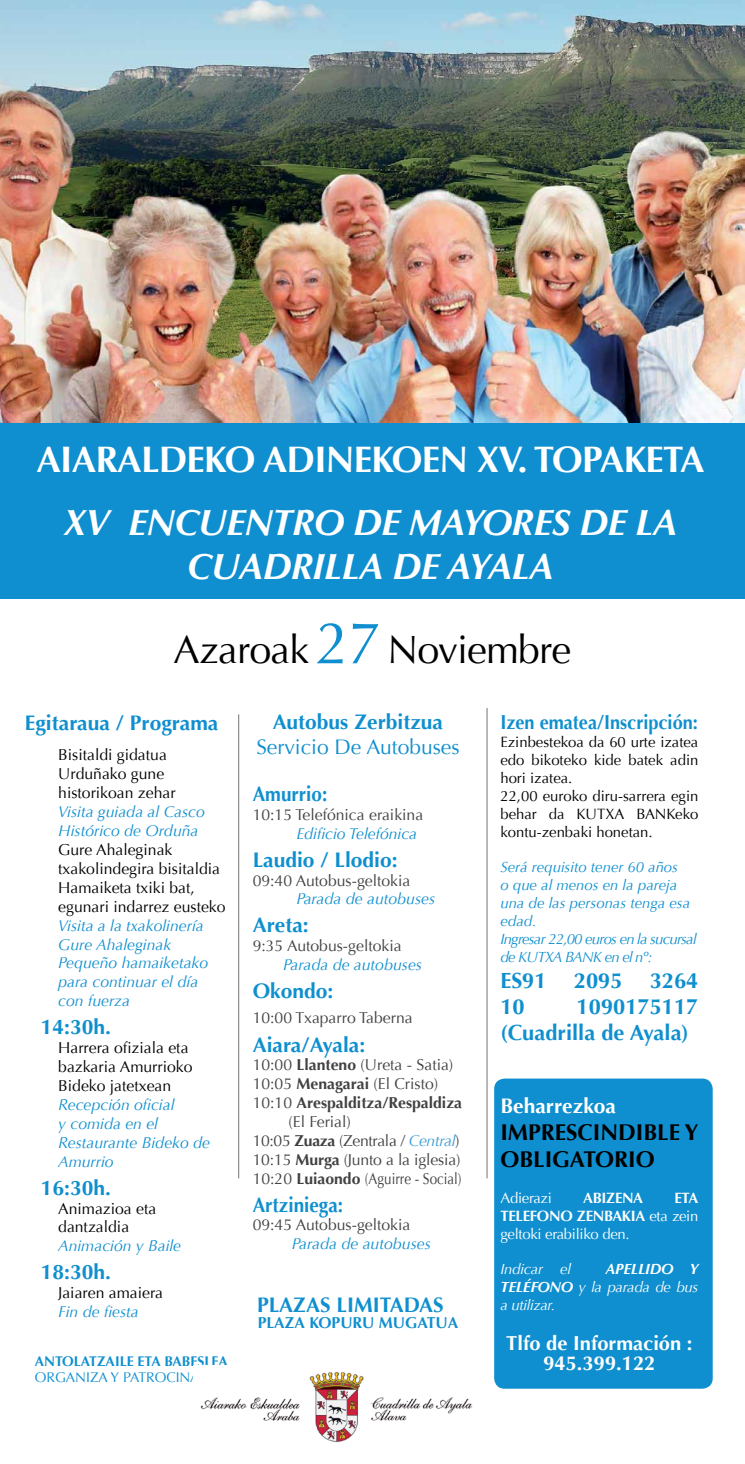
<style>
.page{position:relative;width:745px;height:1464px;background:#fff}
.page>*{position:absolute;margin:0;border:0;box-sizing:border-box;transform-origin:0 0}
.t1{font:39.38px "Optima";letter-spacing:-.02em;color:#000}
.t2{font:italic 700 36.75px "Optima";letter-spacing:-.02em;color:#fff}
.t3{font:700 36.75px "Optima";letter-spacing:-.02em;color:#fff}
.t4{font:700 22.75px "Optima";color:#000}
.t5{font:700 21.88px/26.2px "Optima";color:#0f8fcf}
.t6{font:700 21px "Optima";color:#0f8fcf}
.t7{font:21px "Optima";color:#0f8fcf}
.t8{font:700 21px "Optima";color:#0f8fcf;scale:.9 1}
.t9{font:700 21px "Optima";color:#fff}
.t10{font:700 20.12px/20.1px "Optima";color:#fff;text-align:center}
.t11{font:700 20.12px "Optima";color:#0f8fcf;scale:.9 1}
.t12{font:italic 15.75px/18.9px "Optima";color:#0f8fcf}
.t13{font:15.75px "Optima";color:#414042}
.t14{font:15.75px/18.9px "Optima";color:#000}
.t15{font:700 15.75px "Optima";color:#414042}
.t16{font:15.75px "Optima";letter-spacing:-.02em;color:#414042}
.t17{font:700 15.75px "Optima";color:#0f8fcf}
.t18{font:14.88px/17.8px "Optima";color:#000}
.t19{font:italic 14.88px/17.8px "Optima";color:#0f8fcf}
.t20{font:14.88px/17.8px "Optima";letter-spacing:-.02em;color:#fff;text-align:justify}
.t21{font:italic 14.88px/17.8px "Optima";letter-spacing:-.02em;color:#fff;text-align:justify}
.t22{font:700 14.88px "Optima";letter-spacing:-.02em;color:#fff}
.t23{font:700 14px "Optima";color:#0f8fcf}
.t24{font:14px "Optima";color:#0f8fcf}
.s1{font-size:59.5px;color:#0f8fcf}
.s2{font-weight:700}
.s3{font-weight:400}
.s4{font-style:italic;color:#389bd4}
</style>
<div class="page">
<img style="left:0;top:0;width:744px;height:423px">
<div style="left:494px;top:1078px;width:218px;height:310px;background:#0f8fcf;border-radius:10px"></div>
<hr style="left:238px;top:714px;width:1px;height:464px;background:#737577">
<hr style="left:486px;top:708px;width:1px;height:470px;background:#737577">
<div style="left:0;top:423px;width:744px;height:175px;background:#0f8fcf"></div>
<img style="left:200px;top:1372px;width:273px;height:71px">
<h2 class="t3" style="left:36px;top:438px;width:173px">Aiaraldeko</h2>
<h2 class="t3" style="left:262px;top:438px;width:74px">adinekoen</h2>
<h2 class="t3" style="left:476px;top:438px;width:145px">xv. To paketa</h2>
<h2 class="t2" style="left:63px;top:501px;width:402px">XV ENCUENTRO DE MAYO</h2>
<h2 class="t2" style="left:511px;top:501px;width:144px">RES DE LA</h2>
<h2 class="t2" style="left:187px;top:545px;width:144px">CUADRILLA</h2>
<h2 class="t2" style="left:392px;top:545px;width:97px">DE AYALA</h2>
<h1 class="t1" style="left:173px;top:627px;width:399px">Azaroak <span class="s1">27</span> Noviembre</h1>
<h3 class="t6" style="left:25px;top:710px;width:195px">Egitaraua / Programa</h3>
<p class="t14" style="left:58px;top:746px;width:119px">Bisitaldi gidatua<br>Urduñako gune historikoan zehar</p>
<p class="t12" style="left:58px;top:802px;width:148px">Visita guiada al Casco<br>Histórico de Orduña</p>
<p class="t14" style="left:58px;top:840px;width:169px">Gure Ahaleginak txakolindegira bisitaldia<br>Hamaiketa txiki bat, egunari indarrez eusteko</p>
<p class="t12" style="left:58px;top:916px;width:151px">Visita a la txakolinería<br>Gure Ahaleginak<br>Pequeño hamaiketako para continuar el día con fuerza</p>
<h3 class="t6" style="left:41px;top:1015px;width:72px">14:30h.</h3>
<p class="t14" style="left:58px;top:1038px;width:136px">Harrera ofiziala eta bazkaria Amurrioko<br>Bideko jatetxean</p>
<p class="t12" style="left:58px;top:1095px;width:153px">Recepción oficial<br>y comida en el<br>Restaurante Bideko de<br>Amurrio</p>
<h3 class="t6" style="left:41px;top:1175px;width:72px">16:30h.</h3>
<p class="t14" style="left:58px;top:1199px;width:100px">Animazioa eta dantzaldia</p>
<p class="t12" style="left:58px;top:1236px;width:124px">Animación y Baile</p>
<h3 class="t6" style="left:41px;top:1260px;width:72px">18:30h.</h3>
<p class="t14" style="left:58px;top:1283px;width:106px">Jaiaren amaiera</p>
<p class="t12" style="left:58px;top:1302px;width:82px">Fin de fiesta</p>
<p class="t23" style="left:35px;top:1353px;width:194px">ANTOLATZAILE ETA BABESLEA</p>
<p class="t24" style="left:35px;top:1368px;width:166px">ORGANIZA Y PATROCINA</p>
<h3 class="t6" style="left:273px;top:709px;width:172px">Autobus Zerbitzua</h3>
<h3 class="t7" style="left:256px;top:735px;width:205px">Servicio De Autobuses</h3>
<h3 class="t8" style="left:252px;top:781px;width:84px">Amurrio:</h3>
<p class="t13" style="left:252px;top:805px;width:172px">10:15 Telefónica eraikina</p>
<p class="t12" style="left:296px;top:824px;width:122px">Edificio Telefónica</p>
<h3 class="t6" style="left:252px;top:847px;width:146px">Laudio / Llodio:</h3>
<p class="t13" style="left:252px;top:871px;width:159px">09:40 Autobus-geltokia</p>
<p class="t12" style="left:296px;top:889px;width:140px">Parada de autobuses</p>
<h3 class="t6" style="left:252px;top:913px;width:58px">Areta:</h3>
<p class="t13" style="left:252px;top:936px;width:150px">9:35 Autobus-geltokia</p>
<p class="t12" style="left:283px;top:955px;width:140px">Parada de autobuses</p>
<h3 class="t6" style="left:252px;top:979px;width:82px">Okondo:</h3>
<p class="t13" style="left:252px;top:1009px;width:161px">10:00 Txaparro Taberna</p>
<h3 class="t6" style="left:252px;top:1032px;width:114px">Aiara/Ayala:</h3>
<p class="t13" style="left:252px;top:1055px;width:202px">10:00 <span class="s2">Llanteno</span> (Ureta - Satia)</p>
<p class="t13" style="left:252px;top:1074px;width:187px">10:05 <span class="s2">Menagarai</span> (El Cristo)</p>
<p class="t15" style="left:252px;top:1093px;width:211px"><span class="s3">10:10</span> Arespalditza/Respaldiza</p>
<p class="t13" style="left:288px;top:1112px;width:64px">(El Ferial)</p>
<p class="t16" style="left:252px;top:1131px;width:208px">10:05 <span class="s2">Zuaza</span> (Zentrala / <span class="s4">Central</span>)</p>
<p class="t13" style="left:252px;top:1150px;width:209px">10:15 <span class="s2">Murga</span> (Junto a la iglesia)</p>
<p class="t13" style="left:252px;top:1169px;width:210px">10:20 <span class="s2">Luiaondo</span> (Aguirre - Social)</p>
<h3 class="t8" style="left:252px;top:1192px;width:102px">Artziniega:</h3>
<p class="t13" style="left:252px;top:1215px;width:159px">09:45 Autobus-geltokia</p>
<p class="t12" style="left:292px;top:1234px;width:140px">Parada de autobuses</p>
<h3 class="t6" style="left:257px;top:1292px;width:188px">PLAZAS LIMITADAS</h3>
<p class="t17" style="left:257px;top:1313px;width:202px">PLAZA KOPURU MUGATUA</p>
<p class="t11" style="left:500px;top:711px;width:221px">Izen ematea/Inscripción:</p>
<p class="t18" style="left:500px;top:733px;width:199px">Ezinbestekoa da 60 urte izatea edo bikoteko kide batek adin hori izatea.<br>22,00 euroko diru-sarrera egin behar da KUTXA BANKeko kontu-zenbaki honetan.</p>
<p class="t19" style="left:500px;top:858px;width:197px">Será requisito tener 60 años<br>o que al menos en la pareja una de las personas tenga esa edad.<br>Ingresar 22,00 euros en la sucursal de KUTXA BANK en el nº:</p>
<h3 class="t5" style="left:500px;top:967px;width:199px">ES91 2095 3264<br>10</h3>
<h3 class="t5" style="left:500px;top:993px;width:199px;text-indent:76px">1090175117 (Cuadrilla de Ayala)</h3>
<h3 class="t9" style="left:500px;top:1093px;width:117px">Beharrezkoa</h3>
<h3 class="t4" style="left:500px;top:1118px;width:68px">Imprescin</h3>
<h3 class="t4" style="left:617px;top:1118px;width:30px">dible</h3>
<h3 class="t4" style="left:684px;top:1118px;width:15px">y</h3>
<h3 class="t4" style="left:500px;top:1146px;width:14px">obli</h3>
<h3 class="t4" style="left:552px;top:1146px;width:34px">gato</h3>
<h3 class="t4" style="left:614px;top:1146px;width:27px">rio</h3>
<p class="t20" style="left:500px;top:1189px;width:53px">Adierazi</p>
<p class="t22" style="left:582px;top:1189px;width:61px">ABIZENA</p>
<p class="t20" style="left:500px;top:1189px;width:199px;text-indent:174px"><span class="s2">ETA TELEFONO ZENBAKIA</span> eta zein geltoki erabiliko den.</p>
<p class="t21" style="left:500px;top:1260px;width:72px">Indicar el</p>
<p class="t21" style="left:500px;top:1260px;width:199px;text-indent:105px"><span class="s2">APELLIDO Y TELÉFONO</span> y la parada de bus a utilizar.</p>
<p class="t10" style="left:506px;top:1333px;width:188px">Tlfo de Información :<br>945.399.122</p>
</div>
